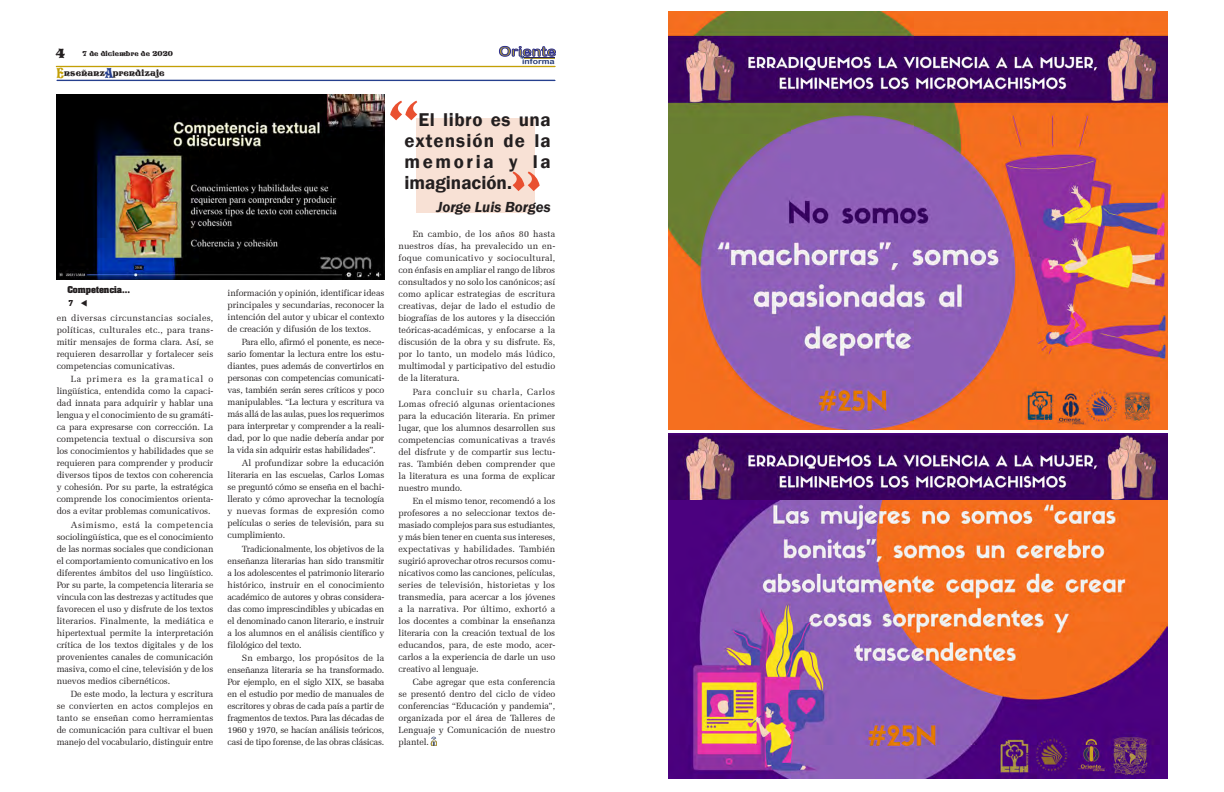
<style>
.page{position:relative;width:1224px;height:792px;background:#fff}
.page>*{position:absolute;margin:0;border:0;box-sizing:border-box;transform-origin:0 0}
.t1{font:83px "Old English Text";color:#e95030}
.CUERPO_DE_TEXTOO_OK{font:600 19px/21px "Franklin Gothic";letter-spacing:.03em;color:#231f20;text-align:justify}
.CUERPO_DE_TEXTOO_OK-2{font:italic 600 15px "Franklin Gothic";color:#231f20}
.t2{font:14.1px "Storybook";color:#c39f06;scale:.64 1}
.t3{font:14.1px "Storybook";color:#253f8e;scale:.74 1}
.t4{font:13.3px "Arial Rounded MT Bold";color:#ad9932;scale:1.18 1}
.t5{font:13px "Storybook";color:#231f20}
.CUERPO_DE_TEXTOO_OK-3{font:9px/12px "Zapf Elliptical 711 BT";letter-spacing:-.005em;color:#231f20;text-align:justify}
.t6{font:8.9px "Storybook";letter-spacing:.02em;color:#231f20}
.titulo{font:700 8px "Aachen";color:#231f20}
.t7{font:8px "Aachen BT";color:#231f20}
.t8{font:7.5px "Arial Rounded MT Bold";color:#223773;scale:1.16 1}
.t9{font:7px "Storybook";letter-spacing:.02em;color:#231f20}
</style>
<div class="page">
<div style="left:416px;top:118px;width:119px;height:94px;background:#f8e1d5"></div>
<img style="left:57px;top:95px;width:327px;height:184px">
<img style="left:669px;top:11px;width:498px;height:418px">
<img style="left:669px;top:434px;width:498px;height:345px">
<div style="left:1022px;top:648px;width:45px;height:41px;background:#f46e1f"></div>
<svg style="left:430px;top:736px;width:7px;height:10px"></svg>
<svg style="left:499px;top:46px;width:57px;height:13px"></svg>
<hr style="left:524px;top:57px;width:31px;height:1px;background:#26235d">
<hr style="left:524px;top:58px;width:31px;height:1px;background:#ad9932">
<svg style="left:56px;top:66px;width:500px;height:1px"></svg>
<svg style="left:56px;top:80px;width:500px;height:1px"></svg>
<p class="t5" style="left:56px;top:47px;width:11px">4</p>
<p class="t9" style="left:83px;top:50px;width:92px">7 de diciembre de 2020</p>
<p class="t6" style="left:64px;top:68px;width:102px">nseñanz prendizaje</p>
<p class="t2" style="left:57px;top:66px;width:13px">E</p>
<p class="t3" style="left:105px;top:66px;width:13px">A</p>
<p class="titulo" style="left:67px;top:283px;width:64px">COMPETENCIA...</p>
<p class="t7" style="left:68px;top:298px;width:21px">7 ▼</p>
<p class="CUERPO_DE_TEXTOO_OK-3" style="left:57px;top:312px;width:158px">en diversas circunstancias sociales, políticas, culturales etc., para trans&shy;mitir mensajes de forma clara. Así, se requieren desarrollar y fortalecer seis competencias comunicativas.</p>
<p class="CUERPO_DE_TEXTOO_OK-3" style="left:57px;top:373px;width:158px;text-indent:14px">La primera es la gramatical o lingüística, entendida como la capaci&shy;dad innata para adquirir y hablar una lengua y el conocimiento de su gramáti&shy;ca para expresarse con corrección. La competencia textual o discursiva son los conocimientos y habilidades que se requieren para comprender y producir diversos tipos de textos con coherencia y cohesión. Por su parte, la estratégica comprende los conocimientos orienta&shy;dos a evitar problemas comunicativos.</p>
<p class="CUERPO_DE_TEXTOO_OK-3" style="left:57px;top:518px;width:158px;text-indent:14px">Asimismo, está la competencia sociolingüística, que es el conocimiento de las normas sociales que condicionan el comportamiento comunicativo en los diferentes ámbitos del uso lingüístico.<br>Por su parte, la competencia literaria se vincula con las destrezas y actitudes que favorecen el uso y disfrute de los textos literarios. Finalmente, la mediática e hipertextual permite la interpretación crítica de los textos digitales y de los provenientes canales de comunicación masiva, como el cine, televisión y de los nuevos medios cibernéticos.</p>
<p class="CUERPO_DE_TEXTOO_OK-3" style="left:57px;top:688px;width:158px;text-indent:14px">De este modo, la lectura y escritura se convierten en actos complejos en tanto se enseñan como herramientas de comunicación para cultivar el buen manejo del vocabulario, distinguir entre</p>
<h3 class="t4" style="left:499px;top:44px;width:50px">Oriente</h3>
<p class="t8" style="left:522px;top:57px;width:30px">informa</p>
<p class="t1" style="left:384px;top:78px;width:39px">“</p>
<p class="CUERPO_DE_TEXTOO_OK" style="left:404px;top:109px;width:148px;text-indent:14px">El libro es una extensión de la memoria y la imaginación.</p>
<p class="CUERPO_DE_TEXTOO_OK-2" style="left:436px;top:197px;width:116px">Jorge Luis Borges</p>
<p class="CUERPO_DE_TEXTOO_OK-3" style="left:399px;top:228px;width:158px;text-indent:14px">En cambio, de los años 80 hasta nuestros días, ha prevalecido un en&shy;foque comunicativo y sociocultural, con énfasis en ampliar el rango de libros consultados y no solo los canónicos; así como aplicar estrategias de escritura creativas, dejar de lado el estudio de biografías de los autores y la disección teóricas-académicas, y enfocarse a la discusión de la obra y su disfrute. Es, por lo tanto, un modelo más lúdico, multimodal y participativo del estudio de la literatura.</p>
<p class="CUERPO_DE_TEXTOO_OK-3" style="left:399px;top:385px;width:158px;text-indent:14px">Para concluir su charla, Carlos Lomas ofreció algunas orientaciones para la educación literaria. En primer lugar, que los alumnos desarrollen sus competencias comunicativas a través del disfrute y de compartir sus lectu&shy;ras. También deben comprender que la literatura es una forma de explicar nuestro mundo.</p>
<p class="CUERPO_DE_TEXTOO_OK-3" style="left:399px;top:495px;width:158px;text-indent:14px">En el mismo tenor, recomendó a los profesores a no seleccionar textos de&shy;masiado complejos para sus estudiantes, y más bien tener en cuenta sus intereses, expectativas y habilidades. También sugirió aprovechar otros recursos comu&shy;nicativos como las canciones, películas, series de televisión, historietas y los transmedia, para acercar a los jóvenes a la narrativa. Por último, exhortó a los docentes a combinar la enseñanza literaria con la creación textual de los educandos, para, de este modo, acer&shy;carlos a la experiencia de darle un uso creativo al lenguaje.</p>
<p class="CUERPO_DE_TEXTOO_OK-3" style="left:399px;top:676px;width:158px;text-indent:14px">Cabe agregar que esta conferencia se presentó dentro del ciclo de video conferencias “Educación y pandemia”, organizada por el área de Talleres de Lenguaje y Comunicación de nuestro plantel.</p>
<p class="CUERPO_DE_TEXTOO_OK-3" style="left:228px;top:286px;width:158px">información y opinión, identificar ideas principales y secundarias, reconocer la intención del autor y ubicar el contexto de creación y difusión de los textos.</p>
<p class="CUERPO_DE_TEXTOO_OK-3" style="left:228px;top:336px;width:158px;text-indent:14px">Para ello, afirmó el ponente, es nece&shy;sario fomentar la lectura entre los estu&shy;diantes, pues además de convertirlos en personas con competencias comunicati&shy;vas, también serán seres críticos y poco manipulables. “La lectura y escritura va más allá de las aulas, pues los requerimos para interpretar y comprender a la reali&shy;dad, por lo que nadie debería andar por la vida sin adquirir estas habilidades”.</p>
<p class="CUERPO_DE_TEXTOO_OK-3" style="left:228px;top:457px;width:158px;text-indent:14px">Al profundizar sobre la educación literaria en las escuelas, Carlos Lomas se preguntó cómo se enseña en el bachi&shy;llerato y cómo aprovechar la tecnología y nuevas formas de expresión como películas o series de televisión, para su cumplimiento.</p>
<p class="CUERPO_DE_TEXTOO_OK-3" style="left:228px;top:543px;width:158px;text-indent:14px">Tradicionalmente, los objetivos de la enseñanza literarias han sido transmitir a los adolescentes el patrimonio literario histórico, instruir en el conocimiento académico de autores y obras considera&shy;das como imprescindibles y ubicadas en el denominado canon literario, e instruir a los alumnos en el análisis científico y filológico del texto.</p>
<p class="CUERPO_DE_TEXTOO_OK-3" style="left:228px;top:652px;width:158px;text-indent:14px">Sn embargo, los propósitos de la enseñanza literaria se ha transformado.<br>Por ejemplo, en el siglo XIX, se basaba en el estudio por medio de manuales de escritores y obras de cada país a partir de fragmentos de textos. Para las décadas de 1960 y 1970, se hacían análisis teóricos, casi de tipo forense, de las obras clásicas.</p>
</div>
